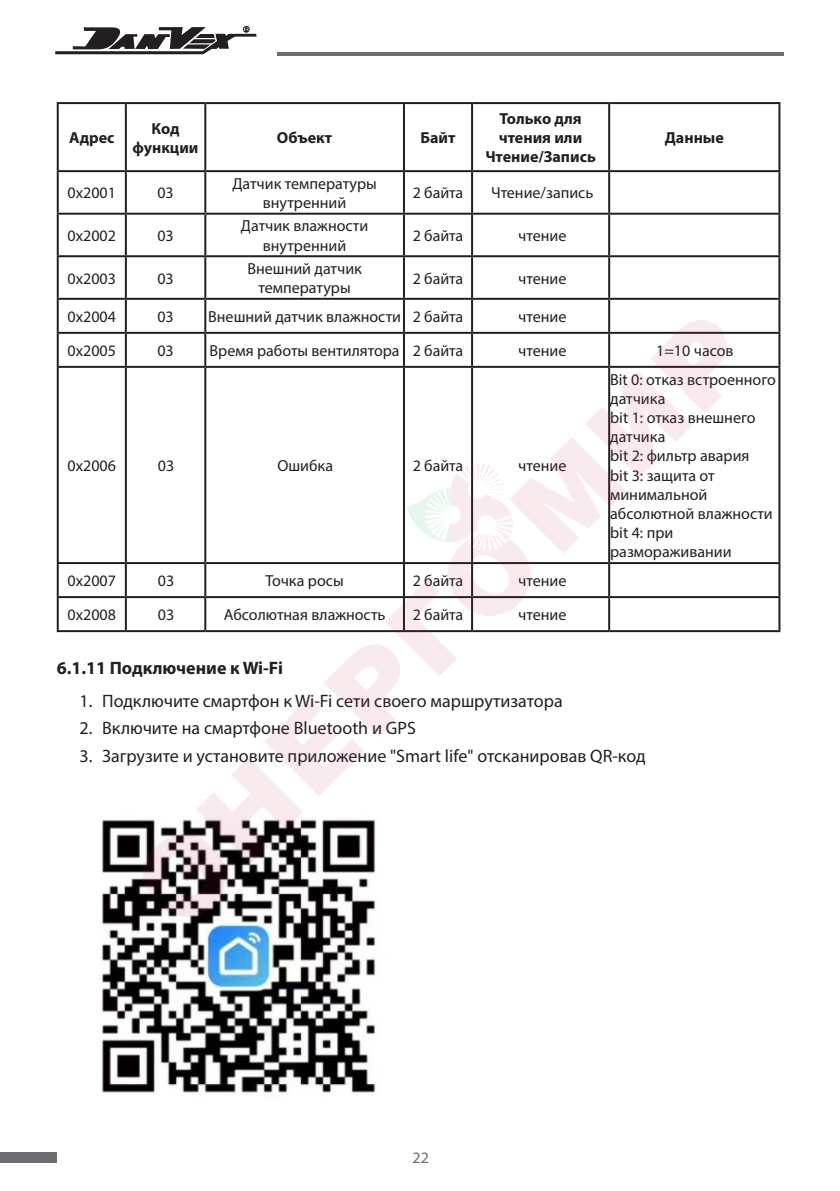
<style>
.page{position:relative;width:840px;height:1191px;background:#fff}
.page>*{position:absolute;margin:0;border:0;box-sizing:border-box;transform-origin:0 0}
.t1{font:18px "Myriad Pro";color:#231f20}
.t2{font:700 18px "Myriad Pro";color:#231f20}
.t3{font:16px/19.2px "Myriad Pro";color:#231f20;text-align:center}
.t4{font:700 16px/19.2px "Myriad Pro";color:#231f20;text-align:center}
.t5{font:16px "Myriad Pro";color:#6c6d70}
</style>
<div class="page">
<svg style="left:55px;top:26px;width:201px;height:28px"></svg>
<hr style="left:277px;top:52px;width:505px;height:3px;background:#6c6d70">
<div style="left:0;top:1151px;width:57px;height:11px;background:#6c6d70"></div>
<hr style="left:57px;top:102px;width:69px;height:2px;background:#231f20">
<hr style="left:57px;top:104px;width:2px;height:66px;background:#231f20">
<hr style="left:126px;top:102px;width:79px;height:2px;background:#231f20">
<hr style="left:125px;top:104px;width:2px;height:66px;background:#231f20">
<hr style="left:205px;top:102px;width:199px;height:2px;background:#231f20">
<hr style="left:204px;top:104px;width:2px;height:66px;background:#231f20">
<hr style="left:404px;top:102px;width:68px;height:2px;background:#231f20">
<hr style="left:403px;top:104px;width:2px;height:66px;background:#231f20">
<hr style="left:472px;top:102px;width:137px;height:2px;background:#231f20">
<hr style="left:471px;top:104px;width:2px;height:66px;background:#231f20">
<hr style="left:609px;top:102px;width:171px;height:2px;background:#231f20">
<hr style="left:608px;top:104px;width:2px;height:66px;background:#231f20">
<hr style="left:778px;top:104px;width:2px;height:66px;background:#231f20">
<hr style="left:57px;top:170px;width:69px;height:2px;background:#231f20">
<hr style="left:126px;top:170px;width:79px;height:2px;background:#231f20">
<hr style="left:205px;top:170px;width:199px;height:2px;background:#231f20">
<hr style="left:404px;top:170px;width:68px;height:2px;background:#231f20">
<hr style="left:472px;top:170px;width:137px;height:2px;background:#231f20">
<hr style="left:609px;top:170px;width:171px;height:2px;background:#231f20">
<hr style="left:57px;top:172px;width:2px;height:41px;background:#231f20">
<hr style="left:125px;top:172px;width:2px;height:41px;background:#231f20">
<hr style="left:204px;top:172px;width:2px;height:41px;background:#231f20">
<hr style="left:403px;top:172px;width:2px;height:41px;background:#231f20">
<hr style="left:471px;top:172px;width:2px;height:41px;background:#231f20">
<hr style="left:608px;top:172px;width:2px;height:41px;background:#231f20">
<hr style="left:778px;top:172px;width:2px;height:41px;background:#231f20">
<hr style="left:57px;top:213px;width:69px;height:2px;background:#231f20">
<hr style="left:57px;top:215px;width:2px;height:40px;background:#231f20">
<hr style="left:126px;top:213px;width:79px;height:2px;background:#231f20">
<hr style="left:125px;top:215px;width:2px;height:40px;background:#231f20">
<hr style="left:205px;top:213px;width:199px;height:2px;background:#231f20">
<hr style="left:204px;top:215px;width:2px;height:40px;background:#231f20">
<hr style="left:404px;top:213px;width:68px;height:2px;background:#231f20">
<hr style="left:403px;top:215px;width:2px;height:40px;background:#231f20">
<hr style="left:472px;top:213px;width:137px;height:2px;background:#231f20">
<hr style="left:471px;top:215px;width:2px;height:40px;background:#231f20">
<hr style="left:609px;top:213px;width:171px;height:2px;background:#231f20">
<hr style="left:608px;top:215px;width:2px;height:40px;background:#231f20">
<hr style="left:778px;top:215px;width:2px;height:40px;background:#231f20">
<hr style="left:57px;top:255px;width:69px;height:2px;background:#231f20">
<hr style="left:57px;top:257px;width:2px;height:41px;background:#231f20">
<hr style="left:126px;top:255px;width:79px;height:2px;background:#231f20">
<hr style="left:125px;top:257px;width:2px;height:41px;background:#231f20">
<hr style="left:205px;top:255px;width:199px;height:2px;background:#231f20">
<hr style="left:204px;top:257px;width:2px;height:41px;background:#231f20">
<hr style="left:404px;top:255px;width:68px;height:2px;background:#231f20">
<hr style="left:403px;top:257px;width:2px;height:41px;background:#231f20">
<hr style="left:472px;top:255px;width:137px;height:2px;background:#231f20">
<hr style="left:471px;top:257px;width:2px;height:41px;background:#231f20">
<hr style="left:609px;top:255px;width:171px;height:2px;background:#231f20">
<hr style="left:608px;top:257px;width:2px;height:41px;background:#231f20">
<hr style="left:778px;top:257px;width:2px;height:41px;background:#231f20">
<hr style="left:57px;top:298px;width:69px;height:2px;background:#231f20">
<hr style="left:57px;top:300px;width:2px;height:32px;background:#231f20">
<hr style="left:609px;top:298px;width:171px;height:2px;background:#231f20">
<hr style="left:778px;top:300px;width:2px;height:32px;background:#231f20">
<hr style="left:57px;top:332px;width:69px;height:2px;background:#231f20">
<hr style="left:57px;top:334px;width:2px;height:32px;background:#231f20">
<hr style="left:609px;top:332px;width:171px;height:2px;background:#231f20">
<hr style="left:778px;top:334px;width:2px;height:32px;background:#231f20">
<hr style="left:57px;top:366px;width:69px;height:2px;background:#231f20">
<hr style="left:57px;top:368px;width:2px;height:194px;background:#231f20">
<hr style="left:609px;top:366px;width:171px;height:2px;background:#231f20">
<hr style="left:778px;top:368px;width:2px;height:194px;background:#231f20">
<hr style="left:57px;top:562px;width:69px;height:2px;background:#231f20">
<hr style="left:57px;top:564px;width:2px;height:32px;background:#231f20">
<hr style="left:609px;top:562px;width:171px;height:2px;background:#231f20">
<hr style="left:778px;top:564px;width:2px;height:32px;background:#231f20">
<hr style="left:57px;top:596px;width:69px;height:2px;background:#231f20">
<hr style="left:57px;top:598px;width:2px;height:32px;background:#231f20">
<hr style="left:609px;top:596px;width:171px;height:2px;background:#231f20">
<hr style="left:778px;top:598px;width:2px;height:32px;background:#231f20">
<hr style="left:57px;top:630px;width:69px;height:2px;background:#231f20">
<hr style="left:609px;top:630px;width:171px;height:2px;background:#231f20">
<img style="left:101px;top:931px;width:275px;height:162px">
<img style="left:84px;top:260px;width:671px;height:671px">
<p class="t4" style="left:69px;top:128px;width:47px">Адрес</p>
<p class="t4" style="left:132px;top:118px;width:67px">Код функции</p>
<p class="t4" style="left:277px;top:128px;width:57px">Объект</p>
<p class="t4" style="left:420px;top:128px;width:36px">Байт</p>
<p class="t4" style="left:485px;top:108px;width:112px">Только для чтения или<br>Чтение/Запись</p>
<p class="t4" style="left:664px;top:128px;width:60px">Данные</p>
<p class="t3" style="left:67px;top:183px;width:50px">0x2001</p>
<p class="t3" style="left:157px;top:183px;width:18px">03</p>
<p class="t3" style="left:232px;top:174px;width:146px">Датчик температуры внутренний</p>
<p class="t3" style="left:412px;top:183px;width:52px">2 байта</p>
<p class="t3" style="left:491px;top:183px;width:104px">Чтение/запись</p>
<p class="t3" style="left:67px;top:226px;width:50px">0x2002</p>
<p class="t3" style="left:157px;top:226px;width:18px">03</p>
<p class="t3" style="left:241px;top:216px;width:129px">Датчик влажности внутренний</p>
<p class="t3" style="left:412px;top:226px;width:52px">2 байта</p>
<p class="t3" style="left:518px;top:226px;width:50px">чтение</p>
<p class="t3" style="left:67px;top:268px;width:50px">0x2003</p>
<p class="t3" style="left:157px;top:268px;width:18px">03</p>
<p class="t3" style="left:247px;top:259px;width:116px">Внешний датчик температуры</p>
<p class="t3" style="left:412px;top:268px;width:52px">2 байта</p>
<p class="t3" style="left:518px;top:268px;width:50px">чтение</p>
<p class="t3" style="left:67px;top:306px;width:50px">0x2004</p>
<p class="t3" style="left:157px;top:306px;width:18px">03</p>
<p class="t3" style="left:208px;top:306px;width:256px">Внешний датчик влажности 2 байта</p>
<p class="t3" style="left:518px;top:306px;width:50px">чтение</p>
<p class="t3" style="left:67px;top:341px;width:50px">0x2005</p>
<p class="t3" style="left:157px;top:341px;width:18px">03</p>
<p class="t3" style="left:209px;top:341px;width:255px">Время работы вентилятора 2 байта</p>
<p class="t3" style="left:518px;top:341px;width:50px">чтение</p>
<p class="t3" style="left:655px;top:341px;width:79px">1=10 часов</p>
<p class="t3" style="left:67px;top:456px;width:50px">0x2006</p>
<p class="t3" style="left:158px;top:456px;width:18px">03</p>
<p class="t3" style="left:277px;top:456px;width:57px">Ошибка</p>
<p class="t3" style="left:412px;top:456px;width:52px">2 байта</p>
<p class="t3" style="left:518px;top:456px;width:50px">чтение</p>
<p class="t3" style="left:67px;top:571px;width:50px">0x2007</p>
<p class="t3" style="left:158px;top:571px;width:18px">03</p>
<p class="t3" style="left:265px;top:571px;width:79px">Точка росы</p>
<p class="t3" style="left:412px;top:571px;width:52px">2 байта</p>
<p class="t3" style="left:518px;top:571px;width:50px">чтение</p>
<p class="t3" style="left:67px;top:605px;width:50px">0x2008</p>
<p class="t3" style="left:158px;top:605px;width:18px">03</p>
<p class="t3" style="left:224px;top:605px;width:163px">Абсолютная влажность</p>
<p class="t3" style="left:412px;top:605px;width:52px">2 байта</p>
<p class="t3" style="left:518px;top:605px;width:50px">чтение</p>
<p class="t3" style="left:610px;top:369px;width:167px;text-align:left">Bit 0: отказ встроенного датчика<br>bit 1: отказ внешнего датчика<br>bit 2: фильтр авария<br>bit 3: защита от минимальной абсолютной влажности bit 4: при размораживании</p>
<p class="t2" style="left:57px;top:656px;width:228px">6.1.11 Подключение к Wi-Fi</p>
<p class="t1" style="left:79px;top:690px;width:484px">1. Подключите смартфон к Wi-Fi сети своего маршрутизатора</p>
<p class="t1" style="left:79px;top:717px;width:338px">2. Включите на смартфоне Bluetooth и GPS</p>
<p class="t1" style="left:79px;top:744px;width:567px">3. Загрузите и установите приложение "Smart life" отсканировав QR-код</p>
<p class="t5" style="left:412px;top:1147px;width:18px">22</p>
</div>
